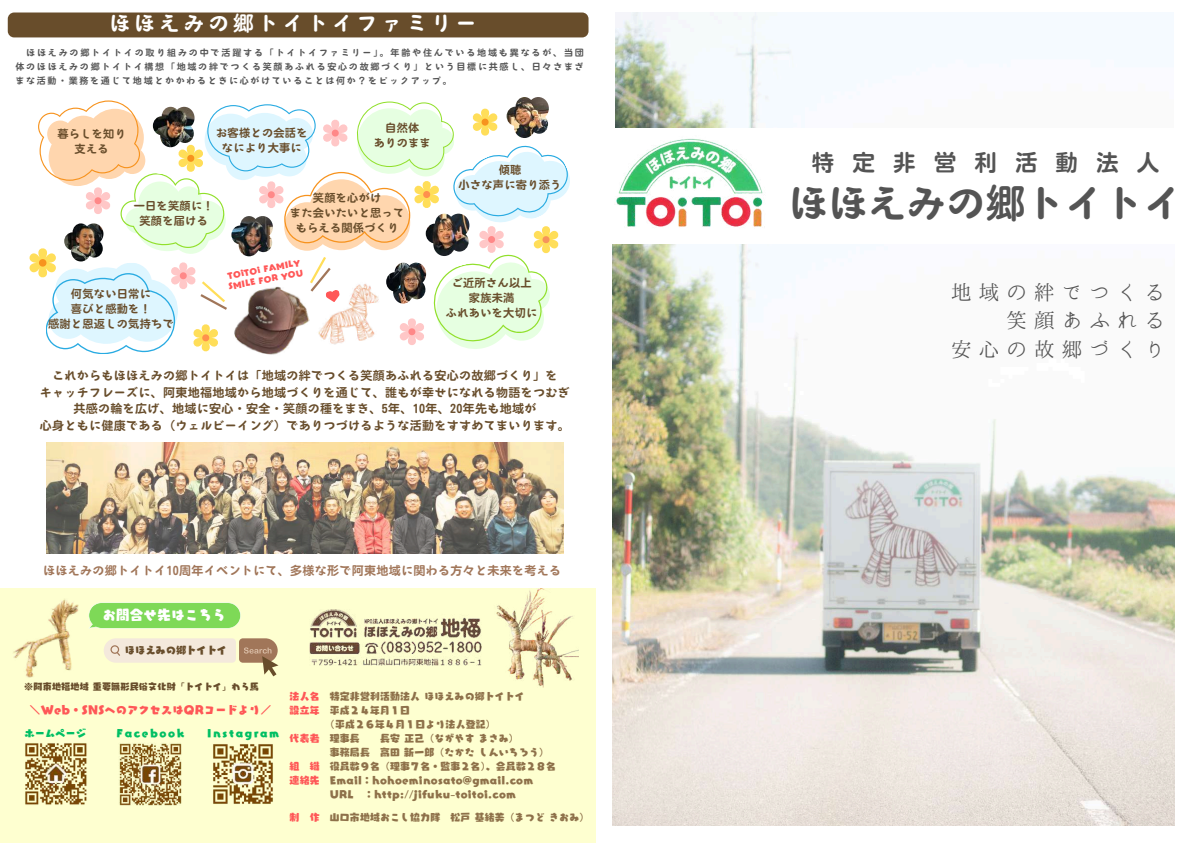
<style>
.page{position:relative;width:1191px;height:843px;background:#fff}
.page>*{position:absolute;margin:0;border:0;box-sizing:border-box;transform-origin:0 0}
.t1{font:39.4px "Motoya Maru Miyabi Std W5";color:#545454}
.t2{font:22.6px "Motoya Maru Miyabi Std W5";letter-spacing:.8em;color:#545454}
.t3{font:20.6px "Motoya Maru Miyabi Std W5";letter-spacing:.2em;color:#fff}
.t4{font:20.5px/28.1px "Harenosora Mincho";letter-spacing:.355em;color:#545454;text-align:right}
.t5{font:13.4px "Canva Yuruka Std UB";letter-spacing:.025em;color:#fff}
.t6{font:12px/16.5px "Motoya Maru Miyabi Std W5";letter-spacing:.025em;color:#684d2b;text-align:center}
.t7{font:12px "Motoya Maru Miyabi Std W5";letter-spacing:.025em;color:#a17659}
.t8{font:11.2px/15px "Motoya Maru Miyabi Std W5";letter-spacing:.025em;color:#684d2b;text-align:center}
.t9{font:11px "Canva Yuruka Std UB";letter-spacing:.025em;color:#ff5757}
.t10{font:10.3px "Canva Yuruka Std UB";color:#00bf63}
.t11{font:10.2px "Canva Yuruka Std UB";letter-spacing:.005em;color:#684d2b}
.t12{font:10px "Canva Yuruka Std UB";letter-spacing:.16em;color:#00bf63}
.t13{font:9.8px "Canva Yuruka Std UB";letter-spacing:.025em;color:#8e714a}
.t14{font:9.8px "Canva Yuruka Std UB";letter-spacing:.025em;color:#ff5757}
.t15{font:9px/14.2px "Motoya Maru Miyabi Std W5";letter-spacing:.185em;color:#545454;text-align:justify}
.t16{font:9px "Canva Yuruka Std UB";letter-spacing:.025em;color:#684d2b}
.t17{font:7.8px/10.7px "Canva Yuruka Std UB";color:#ff5757}
.s1{color:#ff5757}
.s2{color:#8e714a}
</style>
<div class="page">
<div style="left:0;top:588px;width:595px;height:254px;background:#feffd0"></div>
<img style="left:13px;top:599px;width:78px;height:79px">
<img style="left:309px;top:609px;width:172px;height:56px">
<img style="left:616px;top:138px;width:147px;height:89px">
<img style="left:613px;top:245px;width:561px;height:580px">
<img style="left:615px;top:13px;width:177px;height:114px">
<svg style="left:104px;top:638px;width:174px;height:38px"></svg>
<img style="left:25px;top:743px;width:62px;height:62px">
<img style="left:119px;top:743px;width:63px;height:63px">
<img style="left:213px;top:744px;width:60px;height:60px">
<img style="left:496px;top:588px;width:82px;height:99px">
<img style="left:46px;top:442px;width:517px;height:111px">
<svg style="left:87px;top:602px;width:154px;height:26px;background:#88dc62"></svg>
<div style="left:8px;top:13px;width:580px;height:24px;background:#684d2b"></div>
<img style="left:518px;top:97px;width:28px;height:3px">
<svg style="left:29px;top:100px;width:541px;height:255px"></svg>
<h3 class="t3" style="left:109px;top:13px;width:368px">ほほえみの郷トイトイファミリー</h3>
<p class="t15" style="left:15px;top:45px;width:570px;text-indent:11px">ほほえみの郷トイトイの取り組みの中で活躍する「トイトイファミリー」。年齢や住んでいる地域も異なるが、当団体のほほえみの郷トイトイ構想「地域の絆でつくる笑顔あふれる安心の故郷づくり」という目標に共感し、日々さまざまな活動・業務を通じて地域とかかわるときに心がけていることは何か？をピックアップ。</p>
<p class="t8" style="left:57px;top:127px;width:70px">暮らしを知り支える</p>
<p class="t8" style="left:216px;top:125px;width:93px">お客様との会話をなにより大事に</p>
<p class="t8" style="left:374px;top:120px;width:58px">自然体<br>ありのまま</p>
<p class="t8" style="left:134px;top:198px;width:81px">一日を笑顔に！笑顔を届ける</p>
<p class="t8" style="left:290px;top:190px;width:116px">笑顔を心がけ<br>また会いたいと思ってもらえる関係づくり</p>
<p class="t8" style="left:458px;top:162px;width:104px">傾聴<br>小さな声に寄り添う</p>
<p class="t17" style="left:226px;top:270px;width:77px;rotate:-10deg">TOiTOi FAMILY<br>SMILE FOR YOU</p>
<p class="t8" style="left:48px;top:286px;width:127px">何気ない日常に<br>喜びと感動を！<br>感謝と恩返しの気持ちで</p>
<p class="t8" style="left:446px;top:275px;width:93px">ご近所さん以上家族未満<br>ふれあいを大切に</p>
<p class="t6" style="left:40px;top:367px;width:531px">これからもほほえみの郷トイトイは「地域の絆でつくる笑顔あふれる安心の故郷づくり」を<br>キャッチフレーズに、阿東地福地域から地域づくりを通じて、誰もが幸せになれる物語をつむぎ共感の輪を広げ、地域に安心・安全・笑顔の種をまき、5年、10年、20年先も地域が<br>心身ともに健康である（ウェルビーイング）でありつづけるような活動をすすめてまいります。</p>
<p class="t7" style="left:43px;top:564px;width:519px">ほほえみの郷トイトイ10周年イベントにて、多様な形で阿東地域に関わる方々と未来を考える</p>
<h3 class="t5" style="left:102px;top:608px;width:125px">お問合せ先はこちら</h3>
<p class="t11" style="left:125px;top:645px;width:104px">ほほえみの郷トイトイ</p>
<p class="t16" style="left:24px;top:681px;width:236px">※阿東地福地域重要無形民俗文化財「トイトイ」わら馬</p>
<p class="t9" style="left:30px;top:704px;width:243px">＼Web・SNSへのアクセスはQRコードより／</p>
<p class="t10" style="left:24px;top:728px;width:63px">ホームページ</p>
<p class="t12" style="left:117px;top:728px;width:69px">Facebook</p>
<p class="t12" style="left:207px;top:728px;width:73px">Instagram</p>
<p class="t13" style="left:289px;top:691px;width:237px"><span class="s1">法人名</span> 特定非営利活動法人ほほえみの郷トイトイ</p>
<p class="t13" style="left:289px;top:705px;width:120px"><span class="s1">設立年</span> 平成２４年月１日</p>
<p class="t13" style="left:325px;top:719px;width:172px">（平成２６年４月１日より法人登記）</p>
<p class="t14" style="left:289px;top:733px;width:71px">代表者 <span class="s2">理事長</span></p>
<p class="t13" style="left:380px;top:733px;width:140px">長安正己（ながやすまさみ）</p>
<p class="t13" style="left:330px;top:747px;width:220px">事務局長 高田新一郎（たかたしんいちろう）</p>
<p class="t13" style="left:289px;top:761px;width:268px"><span class="s1">組 織</span> 役員数９名（理事７名・監事２名）、会員数２８名</p>
<p class="t13" style="left:289px;top:775px;width:245px"><span class="s1">連絡先</span> Email：hohoeminosato@gmail.com</p>
<p class="t13" style="left:330px;top:789px;width:187px">URL ：http://jifuku-toitoi.com</p>
<p class="t13" style="left:289px;top:812px;width:301px"><span class="s1">制 作</span> 山口市地域おこし協力隊 松戸基緒美（まつどきおみ）</p>
<h2 class="t2" style="left:811px;top:150px;width:347px">特定非営利活動法人</h2>
<h1 class="t1" style="left:788px;top:183px;width:395px">ほほえみの郷トイトイ</h1>
<h3 class="t4" style="left:950px;top:278px;width:216px">地域の絆でつくる笑顔あふれる<br>安心の故郷づくり</h3>
</div>
